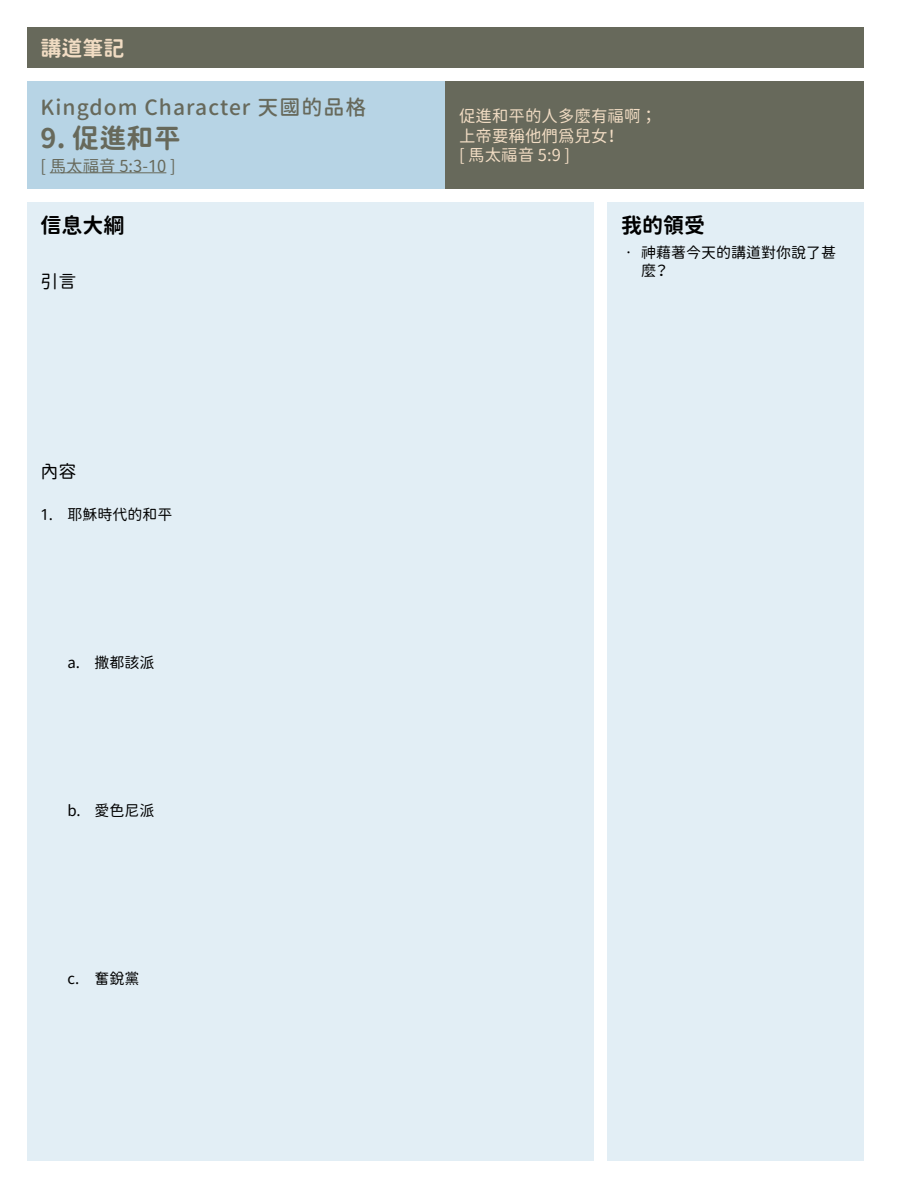
<style>
.page{position:relative;width:918px;height:1188px;background:#fff}
.page>*{position:absolute;margin:0;border:0;box-sizing:border-box;transform-origin:0 0}
.t1{font:27px "Gen Sen Rounded TW B";color:#67695b}
.t2{font:21px "Gen Sen Rounded TW M";letter-spacing:.05em;color:#67695b}
.t3{font:21px "Gen Sen Rounded TW B";color:#000}
.t4{font:21px "Gen Sen Rounded TW B";color:#f1dcc3}
.t5{font:18px "Gen Sen Rounded TW R";color:#000}
.t6{font:16.5px/19.8px "Gen Sen Rounded TW R";color:#f1dcc3}
.t7{font:16.5px "Gen Sen Rounded TW R";color:#67695b}
.t8{font:15px/18px "Gen Sen Rounded TW R";color:#000}
</style>
<div class="page">
<div style="left:27px;top:27px;width:837px;height:41px;background:#67695b"></div>
<div style="left:27px;top:81px;width:419px;height:108px;background:#b7d4e5"></div>
<hr style="left:50px;top:172px;width:116px;height:1px;background:#67695b">
<div style="left:446px;top:81px;width:418px;height:108px;background:#67695b"></div>
<div style="left:27px;top:202px;width:567px;height:959px;background:#e2eef5"></div>
<div style="left:608px;top:202px;width:256px;height:959px;background:#e2eef5"></div>
<h2 class="t4" style="left:40px;top:36px;width:85px">講道筆記</h2>
<h2 class="t2" style="left:40px;top:96px;width:328px">Kingdom Character 天國的品格</h2>
<h1 class="t1" style="left:40px;top:122px;width:142px">9. 促進和平</h1>
<p class="t7" style="left:40px;top:156px;width:137px">[ 馬太福音 5:3-10 ]</p>
<h2 class="t3" style="left:40px;top:213px;width:85px">信息大綱</h2>
<p class="t5" style="left:40px;top:272px;width:37px">引言</p>
<p class="t5" style="left:40px;top:461px;width:37px">內容</p>
<p class="t8" style="left:40px;top:506px;width:133px">1. 耶穌時代的和平</p>
<p class="t8" style="left:68px;top:654px;width:88px">a. 撒都該派</p>
<p class="t8" style="left:68px;top:801px;width:88px">b. 愛色尼派</p>
<p class="t8" style="left:68px;top:970px;width:73px">c. 奮銳黨</p>
<p class="t6" style="left:459px;top:106px;width:199px">促進和平的人多麼有福啊；上帝要稱他們為兒女！<br>[ 馬太福音 5:9 ]</p>
<h2 class="t3" style="left:621px;top:213px;width:85px">我的領受</h2>
<p class="t8" style="left:641px;top:243px;width:196px;text-indent:-20px">• 神藉著今天的講道對你說了甚麼？</p>
</div>
